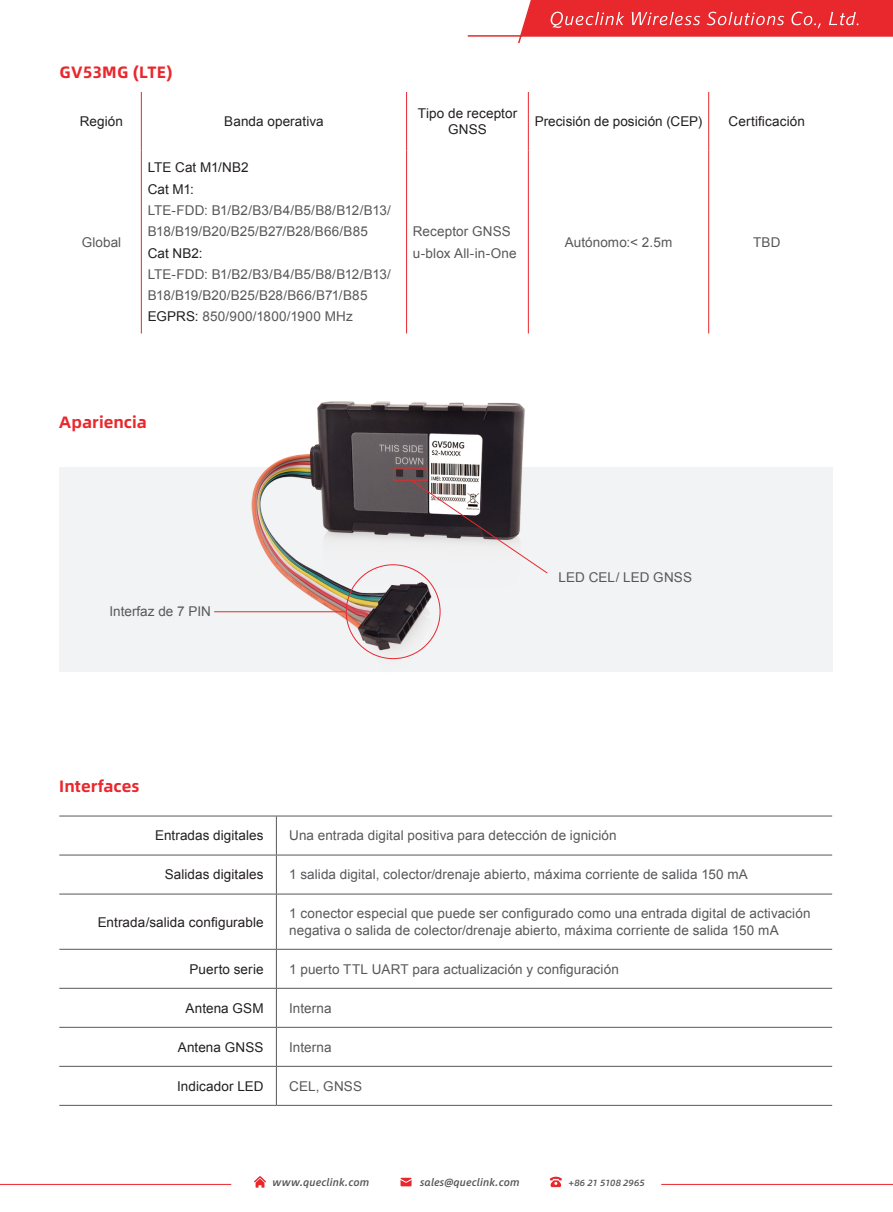
<style>
.page{position:relative;width:893px;height:1212px;background:#fff}
.page>*{position:absolute;margin:0;border:0;box-sizing:border-box;transform-origin:0 0}
.t1{font:700 16.5px "Alibaba Sans";color:#e9282d}
.t2{font:13.5px/21.3px "Arial";letter-spacing:.005em;color:#57585a}
.t3{font:13.5px/16.2px "Arial";letter-spacing:.005em;color:#231f20;text-align:center}
.t4{font:italic 500 10.5px "Alibaba Sans";letter-spacing:.02em;color:#57585a}
.t5{font:italic 500 9px "Alibaba Sans";letter-spacing:.025em;color:#57585a}
.s1{color:#231f20}
</style>
<div class="page">
<svg style="left:254px;top:1176px;width:12px;height:11px"></svg>
<svg style="left:401px;top:1178px;width:11px;height:8px"></svg>
<svg style="left:550px;top:1177px;width:12px;height:10px"></svg>
<hr style="left:661px;top:1184px;width:232px;height:1px;background:#e9282d">
<hr style="left:0;top:1184px;width:231px;height:1px;background:#e9282d">
<svg style="left:467px;top:0;width:426px;height:44px"></svg>
<div style="left:59px;top:467px;width:774px;height:205px;background:#f2f3f4"></div>
<img style="left:242px;top:401px;width:283px;height:259px">
<hr style="left:59px;top:816px;width:217px;height:1px;background:#57585a">
<hr style="left:276px;top:816px;width:556px;height:1px;background:#57585a">
<hr style="left:276px;top:816px;width:1px;height:39px;background:#57585a">
<hr style="left:59px;top:855px;width:217px;height:1px;background:#57585a">
<hr style="left:276px;top:855px;width:556px;height:1px;background:#57585a">
<hr style="left:276px;top:855px;width:1px;height:39px;background:#57585a">
<hr style="left:59px;top:894px;width:217px;height:1px;background:#57585a">
<hr style="left:276px;top:894px;width:556px;height:1px;background:#57585a">
<hr style="left:276px;top:894px;width:1px;height:55px;background:#57585a">
<hr style="left:59px;top:949px;width:217px;height:1px;background:#57585a">
<hr style="left:276px;top:949px;width:556px;height:1px;background:#57585a">
<hr style="left:276px;top:950px;width:1px;height:38px;background:#57585a">
<hr style="left:59px;top:988px;width:217px;height:1px;background:#57585a">
<hr style="left:276px;top:988px;width:556px;height:1px;background:#57585a">
<hr style="left:276px;top:989px;width:1px;height:38px;background:#57585a">
<hr style="left:59px;top:1027px;width:217px;height:1px;background:#57585a">
<hr style="left:276px;top:1027px;width:556px;height:1px;background:#57585a">
<hr style="left:276px;top:1028px;width:1px;height:38px;background:#57585a">
<hr style="left:276px;top:1067px;width:1px;height:38px;background:#57585a">
<hr style="left:59px;top:1105px;width:217px;height:1px;background:#57585a">
<hr style="left:276px;top:1105px;width:556px;height:1px;background:#57585a">
<hr style="left:59px;top:1066px;width:217px;height:1px;background:#57585a">
<hr style="left:276px;top:1066px;width:556px;height:1px;background:#57585a">
<div style="left:393px;top:468px;width:35px;height:12px;border:1px solid #e9282d"></div>
<svg style="left:410px;top:479px;width:138px;height:95px"></svg>
<hr style="left:214px;top:611px;width:132px;height:1px;background:#e9282d">
<hr style="left:528px;top:92px;width:1px;height:59px;background:#e9282d">
<hr style="left:708px;top:92px;width:1px;height:59px;background:#e9282d">
<hr style="left:528px;top:151px;width:1px;height:182px;background:#e9282d">
<hr style="left:708px;top:151px;width:1px;height:182px;background:#e9282d">
<hr style="left:141px;top:92px;width:1px;height:59px;background:#e9282d">
<hr style="left:406px;top:92px;width:1px;height:59px;background:#e9282d">
<hr style="left:141px;top:151px;width:1px;height:182px;background:#e9282d">
<hr style="left:406px;top:151px;width:1px;height:182px;background:#e9282d">
<p class="t1" style="left:60px;top:59px;width:115px">GV53MG (LTE)</p>
<p class="t3" style="left:80px;top:113px;width:45px">Región</p>
<p class="t3" style="left:224px;top:113px;width:101px">Banda operativa</p>
<p class="t3" style="left:418px;top:105px;width:101px">Tipo de receptor<br>GNSS</p>
<p class="t3" style="left:535px;top:113px;width:169px">Precisión de posición (CEP)</p>
<p class="t3" style="left:728px;top:113px;width:78px">Certificación</p>
<p class="t2" style="left:82px;top:232px;width:41px">Global</p>
<p class="t3" style="left:148px;top:157px;width:102px;line-height:21.3px;text-align:left">LTE Cat M1/NB2<br>Cat M1:</p>
<p class="t2" style="left:148px;top:200px;width:245px">LTE-FDD: B1/B2/B3/B4/B5/B8/B12/B13/<br>B18/B19/B20/B25/B27/B28/B66/B85</p>
<p class="t3" style="left:148px;top:245px;width:56px">Cat NB2:</p>
<p class="t2" style="left:148px;top:264px;width:245px">LTE-FDD: B1/B2/B3/B4/B5/B8/B12/B13/<br>B18/B19/B20/B25/B28/B66/B71/B85<br><span class="s1">EGPRS:</span> 850/900/1800/1900 MHz</p>
<p class="t2" style="left:413px;top:221px;width:105px">Receptor GNSS u-blox All-in-One</p>
<p class="t2" style="left:565px;top:232px;width:109px">Autónomo:&lt; 2.5m</p>
<p class="t2" style="left:753px;top:232px;width:29px">TBD</p>
<p class="t1" style="left:59px;top:409px;width:89px">Apariencia</p>
<p class="t2" style="left:110px;top:601px;width:103px">Interfaz de 7 PIN</p>
<p class="t2" style="left:559px;top:567px;width:135px">LED CEL/ LED GNSS</p>
<p class="t1" style="left:59px;top:773px;width:82px">Interfaces</p>
<p class="t3" style="left:155px;top:828px;width:110px">Entradas digitales</p>
<p class="t2" style="left:289px;top:825px;width:329px">Una entrada digital positiva para detección de ignición</p>
<p class="t3" style="left:165px;top:867px;width:100px">Salidas digitales</p>
<p class="t2" style="left:289px;top:864px;width:460px">1 salida digital, colector/drenaje abierto, máxima corriente de salida 150 mA</p>
<p class="t3" style="left:98px;top:914px;width:167px">Entrada/salida configurable</p>
<p class="t2" style="left:289px;top:906px;width:523px;line-height:16.2px">1 conector especial que puede ser configurado como una entrada digital de activación negativa o salida de colector/drenaje abierto, máxima corriente de salida 150 mA</p>
<p class="t3" style="left:189px;top:961px;width:76px">Puerto serie</p>
<p class="t2" style="left:289px;top:958px;width:331px">1 puerto TTL UART para actualización y configuración</p>
<p class="t3" style="left:186px;top:1000px;width:80px">Antena GSM</p>
<p class="t2" style="left:289px;top:997px;width:44px">Interna</p>
<p class="t3" style="left:178px;top:1039px;width:87px">Antena GNSS</p>
<p class="t2" style="left:289px;top:1036px;width:44px">Interna</p>
<p class="t3" style="left:177px;top:1078px;width:88px">Indicador LED</p>
<p class="t2" style="left:289px;top:1075px;width:74px">CEL, GNSS</p>
<p class="t4" style="left:273px;top:1174px;width:98px">www.queclink.com</p>
<p class="t4" style="left:420px;top:1174px;width:101px">sales@queclink.com</p>
<p class="t5" style="left:569px;top:1176px;width:77px">+86 21 5108 2965</p>
</div>
